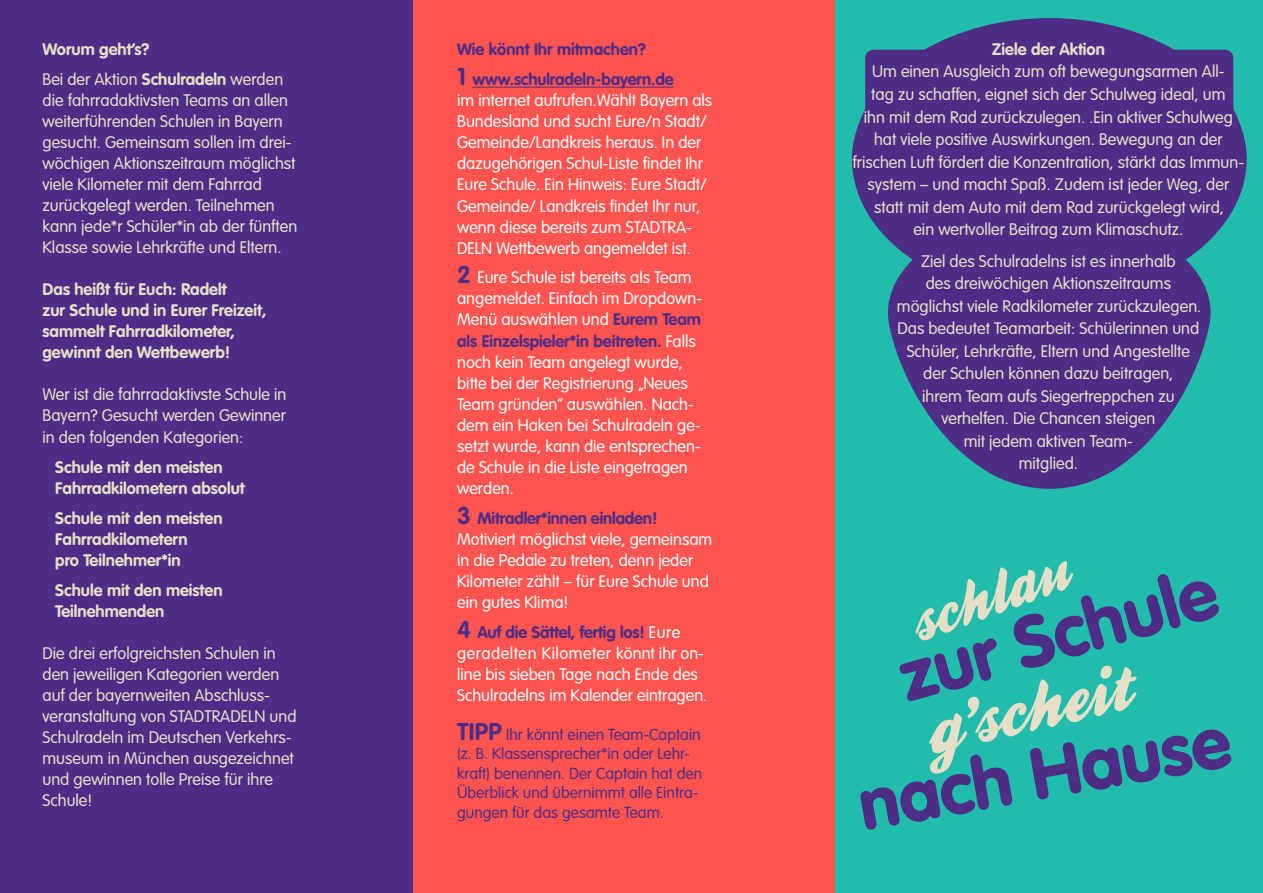
<style>
.page{position:relative;width:1263px;height:893px;background:#fff}
.page>*{position:absolute;margin:0;border:0;box-sizing:border-box;transform-origin:0 0}
.t1{font:900 71.7px "VAG Rounded";color:#4d2d86}
.t2{font:300 16.5px/21px "VAG Rounded";color:#e6dfc7}
.t3{font:300 16.5px/21px "VAG Rounded";color:#fff}
.t4{font:700 16.5px/21px "VAG Rounded";color:#e6dfc7}
.t5{font:700 16.5px/30px "VAG Rounded";letter-spacing:-.01em;color:#4d2d86}
.t6{font:300 15.75px/19.5px "VAG Rounded";color:#4d2d86}
.s1{font-weight:300}
.s2{font-size:24px}
.s3{font-weight:700;font-size:24px;color:#4d2d86}
.s4{font-weight:700;color:#4d2d86}
.s5{font-weight:700;font-size:24px}
</style>
<div class="page">
<div style="left:412px;top:0;width:426px;height:893px;background:#ff5450"></div>
<div style="left:836px;top:0;width:427px;height:893px;background:#22bcac"></div>
<div style="left:0;top:0;width:412px;height:893px;background:#4d2d86"></div>
<hr style="left:472px;top:87px;width:201px;height:1px;background:#4d2d86">
<svg style="left:915px;top:561px;width:158px;height:80px"></svg>
<svg style="left:929px;top:665px;width:207px;height:109px"></svg>
<svg style="left:852px;top:18px;width:395px;height:471px;fill:#4d2d86"></svg>
<p class="t4" style="left:43px;top:34px;width:242px;line-height:30px">Worum geht’s?<br><span class="s1">Bei der Aktion</span> Schulradeln <span class="s1">werden</span></p>
<p class="t2" style="left:43px;top:90px;width:256px">die fahrradaktivsten Teams an allen weiterführenden Schulen in Bayern gesucht. Gemeinsam sollen im drei&shy;wöchigen Aktionszeitraum möglichst viele Kilometer mit dem Fahrrad zurückgelegt werden. Teilnehmen kann jede*r Schüler*in ab der fünften Klasse sowie Lehrkräfte und Eltern.</p>
<p class="t4" style="left:43px;top:279px;width:225px">Das heißt für Euch: Radelt<br>zur Schule und in Eurer Freizeit, sammelt Fahrradkilometer, gewinnt den Wettbewerb!</p>
<p class="t2" style="left:43px;top:384px;width:245px;text-align:justify">Wer ist die fahrradaktivste Schule in Bayern? Gesucht werden Gewinner in den folgenden Kategorien:</p>
<p class="t4" style="left:55px;top:456px;width:191px">Schule mit den meisten<br>Fahrradkilometern absolut</p>
<p class="t4" style="left:55px;top:507px;width:169px">Schule mit den meisten<br>Fahrradkilometern<br>pro Teilnehmer*in</p>
<p class="t4" style="left:55px;top:579px;width:169px">Schule mit den meisten<br>Teilnehmenden</p>
<p class="t2" style="left:43px;top:642px;width:255px">Die drei erfolgreichsten Schulen in den jeweiligen Kategorien werden auf der bayernweiten Abschluss&shy;veranstaltung von STADTRADELN und<br>Schulradeln im Deutschen Verkehrs&shy;museum in München ausgezeichnet und gewinnen tolle Preise für ihre<br>Schule!</p>
<p class="t4" style="left:992px;top:39px;width:115px">Ziele der Aktion</p>
<p class="t2" style="left:852px;top:60px;width:393px;line-height:22.5px;text-align:center">Um einen Ausgleich zum oft bewegungsarmen All-<br>tag zu schaffen, eignet sich der Schulweg ideal, um<br>ihn mit dem Rad zurückzulegen. .Ein aktiver Schulweg hat viele positive Auswirkungen. Bewegung an der frischen Luft fördert die Konzentration, stärkt das Immun&shy;system – und macht Spaß. Zudem ist jeder Weg, der statt mit dem Auto mit dem Rad zurückgelegt wird,<br>ein wertvoller Beitrag zum Klimaschutz.</p>
<p class="t2" style="left:897px;top:249px;width:306px;line-height:22.5px;text-align:center">Ziel des Schulradelns ist es innerhalb<br>des dreiwöchigen Aktionszeitraums möglichst viele Radkilometer zurückzulegen.<br>Das bedeutet Teamarbeit: Schülerinnen und Schüler, Lehrkräfte, Eltern und Angestellte der Schulen können dazu beitragen,<br>ihrem Team aufs Siegertreppchen zu verhelfen. Die Chancen steigen<br>mit jedem aktiven Team-<br>mitglied.</p>
<p class="t5" style="left:457px;top:35px;width:218px">Wie könnt Ihr mitmachen?<br><span class="s2">1</span> www.schulradeln-bayern.de</p>
<p class="t3" style="left:457px;top:90px;width:257px">im internet aufrufen.Wählt Bayern als Bundesland und sucht Eure/n Stadt/ Gemeinde/Landkreis heraus. In der dazugehörigen Schul-Liste findet Ihr Eure Schule. Ein Hinweis: Eure Stadt/ Gemeinde/ Landkreis findet Ihr nur, wenn diese bereits zum STADTRA-DELN Wettbewerb angemeldet ist.</p>
<p class="t3" style="left:457px;top:267px;width:247px"><span class="s3">2</span> Eure Schule ist bereits als Team angemeldet. Einfach im Dropdown-<br>Menü auswählen und <span class="s4">Eurem Team als Einzelspieler*in beitreten.</span> Falls noch kein Team angelegt wurde, bitte bei der Registrierung „Neues<br>Team gründen“ auswählen. Nach&shy;dem ein Haken bei Schulradeln ge&shy;setzt wurde, kann die entsprechen&shy;de Schule in die Liste eingetragen werden.</p>
<p class="t3" style="left:457px;top:507px;width:257px"><span class="s3">3</span> <span class="s4">Mitradler*innen einladen!<br></span>Motiviert möglichst viele, gemeinsam in die Pedale zu treten, denn jeder<br>Kilometer zählt – für Eure Schule und ein gutes Klima!</p>
<p class="t3" style="left:457px;top:621px;width:252px"><span class="s3">4</span> <span class="s4">Auf die Sättel, fertig los!</span> Eure geradelten Kilometer könnt ihr on&shy;line bis sieben Tage nach Ende des Schulradelns im Kalender eintragen.</p>
<p class="t6" style="left:457px;top:724px;width:247px"><span class="s5">TIPP</span> Ihr könnt einen Team-Captain (z. B. Klassensprecher*in oder Lehr&shy;kraft) benennen. Der Captain hat den Überblick und übernimmt alle Eintra&shy;gungen für das gesamte Team.</p>
<h1 class="t1" style="left:852px;top:763px;width:378px;rotate:-10deg">nach Hause</h1>
<h1 class="t1" style="left:890px;top:637px;width:327px;rotate:-16deg">zur Schule</h1>
</div>
